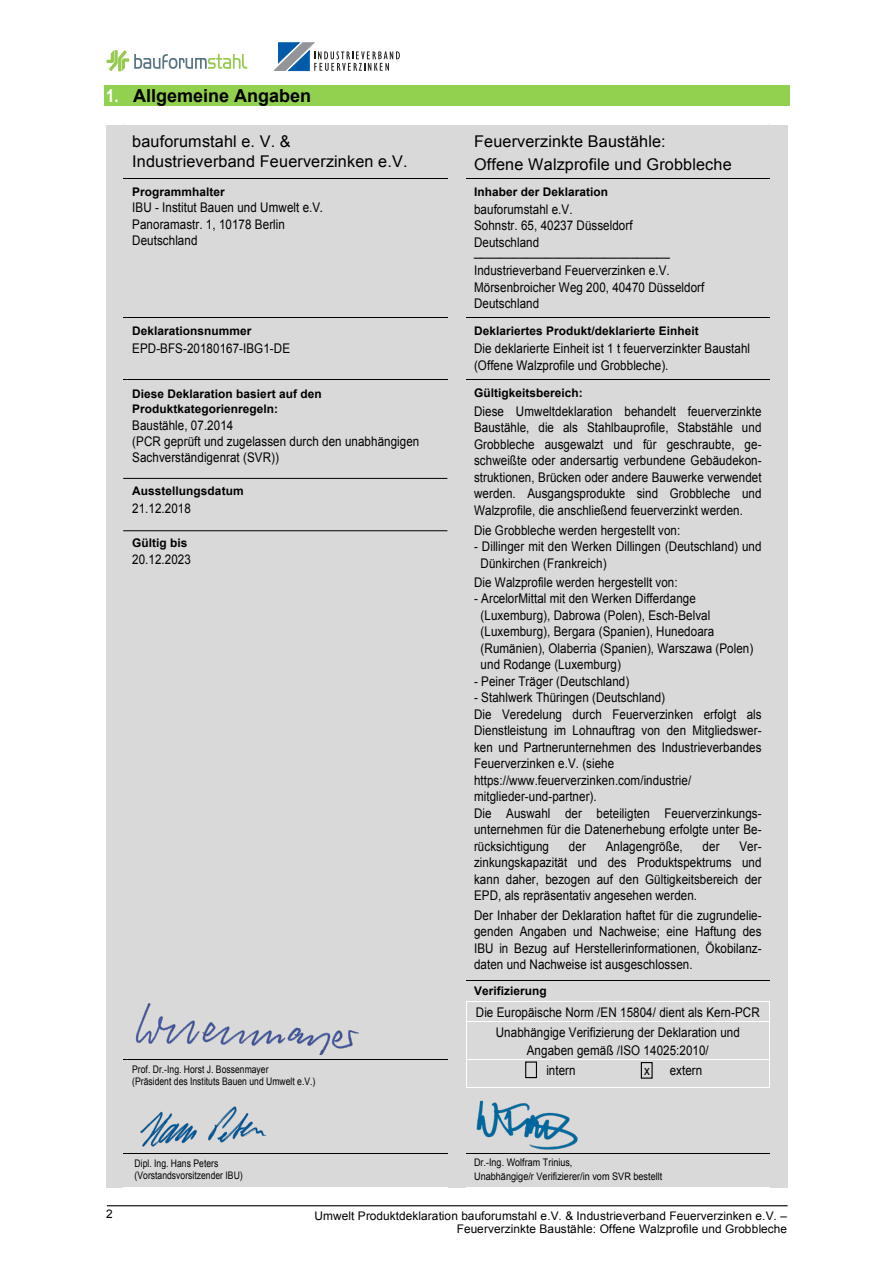
<style>
.page{position:relative;width:893px;height:1263px;background:#fff}
.page>*{position:absolute;margin:0;border:0;box-sizing:border-box;transform-origin:0 0}
.t1{font:700 18px "Arial";color:#000}
.t2{font:16.2px/19.5px "Arial";letter-spacing:.01em;color:#000}
.t3{font:13.35px/16.5px "Arial";letter-spacing:.005em;color:#000;scale:.87 1}
.t4{font:700 11.85px/15.1px "Arial";letter-spacing:.005em;color:#000}
.t5{font:11.85px/13.6px "Arial";color:#000;text-align:right}
.t6{font:10.5px/12.3px "Arial";letter-spacing:.005em;color:#000;scale:.82 1}
.t7{font:10.5px/13.6px "Arial";letter-spacing:.005em;color:#000;scale:.86 1}
.s1{font-family:"Arial Narrow";color:#fff}
</style>
<div class="page">
<hr style="left:107px;top:1205px;width:680px;height:1px;background:#000">
<svg style="left:274px;top:43px;width:126px;height:28px"></svg>
<svg style="left:107px;top:50px;width:140px;height:21px"></svg>
<div style="left:104px;top:85px;width:685px;height:21px;background:#92d050"></div>
<div style="left:106px;top:125px;width:18px;height:1028px;background:#d9d9d9"></div>
<div style="left:124px;top:125px;width:324px;height:53px;background:#d9d9d9"></div>
<div style="left:448px;top:125px;width:18px;height:53px;background:#d9d9d9"></div>
<div style="left:466px;top:125px;width:303px;height:53px;background:#d9d9d9"></div>
<div style="left:770px;top:125px;width:17px;height:1028px;background:#d9d9d9"></div>
<hr style="left:769px;top:125px;width:1px;height:53px;background:#d9d9d9">
<div style="left:124px;top:179px;width:324px;height:138px;background:#d9d9d9"></div>
<div style="left:448px;top:179px;width:18px;height:138px;background:#d9d9d9"></div>
<div style="left:466px;top:179px;width:303px;height:138px;background:#d9d9d9"></div>
<hr style="left:124px;top:178px;width:324px;height:1px;background:#000">
<svg style="left:448px;top:178px;width:18px;height:1px"></svg>
<hr style="left:466px;top:178px;width:303px;height:1px;background:#000">
<hr style="left:769px;top:179px;width:1px;height:138px;background:#d9d9d9">
<div style="left:124px;top:318px;width:324px;height:62px;background:#d9d9d9"></div>
<div style="left:448px;top:318px;width:18px;height:62px;background:#d9d9d9"></div>
<div style="left:466px;top:318px;width:303px;height:62px;background:#d9d9d9"></div>
<hr style="left:124px;top:317px;width:324px;height:1px;background:#000">
<svg style="left:448px;top:317px;width:18px;height:1px"></svg>
<hr style="left:466px;top:317px;width:303px;height:1px;background:#000">
<hr style="left:769px;top:318px;width:1px;height:62px;background:#d9d9d9">
<div style="left:124px;top:380px;width:324px;height:600px;background:#d9d9d9"></div>
<div style="left:448px;top:380px;width:18px;height:600px;background:#d9d9d9"></div>
<div style="left:466px;top:380px;width:303px;height:600px;background:#d9d9d9"></div>
<hr style="left:124px;top:380px;width:324px;height:1px;background:#000">
<hr style="left:466px;top:380px;width:303px;height:1px;background:#000">
<hr style="left:124px;top:380px;width:1px;height:600px;background:#d9d9d9">
<hr style="left:769px;top:380px;width:1px;height:600px;background:#d9d9d9">
<div style="left:124px;top:981px;width:324px;height:79px;background:#d9d9d9"></div>
<div style="left:466px;top:981px;width:303px;height:20px;background:#d9d9d9"></div>
<hr style="left:124px;top:980px;width:324px;height:1px;background:#d9d9d9">
<hr style="left:466px;top:980px;width:303px;height:1px;background:#000">
<div style="left:466px;top:1002px;width:303px;height:19px;background:#d9d9d9"></div>
<div style="left:448px;top:1022px;width:18px;height:38px;background:#d9d9d9"></div>
<div style="left:466px;top:1022px;width:303px;height:38px;background:#d9d9d9"></div>
<svg style="left:448px;top:980px;width:19px;height:42px"></svg>
<hr style="left:466px;top:1021px;width:303px;height:1px;background:#fff">
<svg style="left:769px;top:980px;width:1px;height:21px"></svg>
<hr style="left:466px;top:1022px;width:1px;height:38px;background:#fff">
<div style="left:124px;top:1060px;width:324px;height:27px;background:#d9d9d9"></div>
<div style="left:466px;top:1060px;width:303px;height:27px;background:#d9d9d9"></div>
<hr style="left:124px;top:1060px;width:324px;height:1px;background:#000">
<hr style="left:466px;top:1060px;width:303px;height:1px;background:#fff">
<div style="left:124px;top:1088px;width:324px;height:65px;background:#d9d9d9"></div>
<div style="left:448px;top:1088px;width:18px;height:65px;background:#d9d9d9"></div>
<div style="left:466px;top:1088px;width:303px;height:65px;background:#d9d9d9"></div>
<hr style="left:124px;top:1087px;width:324px;height:1px;background:#d9d9d9">
<svg style="left:448px;top:1060px;width:19px;height:28px"></svg>
<hr style="left:769px;top:1088px;width:1px;height:65px;background:#d9d9d9">
<div style="left:106px;top:1154px;width:18px;height:33px;background:#d9d9d9"></div>
<div style="left:124px;top:1154px;width:324px;height:33px;background:#d9d9d9"></div>
<div style="left:448px;top:1154px;width:18px;height:33px;background:#d9d9d9"></div>
<div style="left:466px;top:1154px;width:303px;height:33px;background:#d9d9d9"></div>
<div style="left:770px;top:1154px;width:17px;height:33px;background:#d9d9d9"></div>
<svg style="left:106px;top:1153px;width:18px;height:1px"></svg>
<hr style="left:124px;top:1153px;width:324px;height:1px;background:#000">
<svg style="left:448px;top:1153px;width:18px;height:1px"></svg>
<hr style="left:466px;top:1153px;width:303px;height:1px;background:#000">
<svg style="left:769px;top:1153px;width:18px;height:1px"></svg>
<hr style="left:769px;top:1154px;width:1px;height:33px;background:#d9d9d9">
<div style="left:525px;top:1061px;width:12px;height:17px;border:1px solid #000"></div>
<div style="left:640px;top:1062px;width:12px;height:17px;border:1px solid #000"></div>
<hr style="left:123px;top:478px;width:324px;height:1px;background:#000">
<hr style="left:123px;top:530px;width:324px;height:1px;background:#000">
<img style="left:135px;top:1003px;width:224px;height:51px">
<img style="left:140px;top:1106px;width:126px;height:41px">
<img style="left:476px;top:1100px;width:102px;height:50px">
<h1 class="t1" style="left:106px;top:83px;width:206px"><span class="s1">1.</span> Allgemeine Angaben</h1>
<p class="t2" style="left:132px;top:132px;width:277px">bauforumstahl e. V. &amp;<br>Industrieverband Feuerverzinken e.V.</p>
<p class="t2" style="left:474px;top:131px;width:259px;line-height:22.4px">Feuerverzinkte Baustähle:<br>Offene Walzprofile und Grobbleche</p>
<p class="t4" style="left:132px;top:185px;width:94px">Programmhalter</p>
<p class="t3" style="left:132px;top:199px;width:221px">IBU - Institut Bauen und Umwelt e.V.<br>Panoramastr. 1, 10178 Berlin<br>Deutschland</p>
<p class="t4" style="left:474px;top:185px;width:135px">Inhaber der Deklaration</p>
<p class="t3" style="left:474px;top:201px;width:184px">bauforumstahl e.V.<br>Sohnstr. 65, 40237 Düsseldorf<br>Deutschland</p>
<p class="t3" style="left:474px;top:242px;width:226px;line-height:19.5px">______________________________<br>Industrieverband Feuerverzinken e.V.</p>
<p class="t3" style="left:474px;top:279px;width:266px">Mörsenbroicher Weg 200, 40470 Düsseldorf<br>Deutschland</p>
<p class="t4" style="left:132px;top:324px;width:121px">Deklarationsnummer</p>
<p class="t3" style="left:132px;top:340px;width:183px">EPD-BFS-20180167-IBG1-DE</p>
<p class="t4" style="left:132px;top:386px;width:191px">Diese Deklaration basiert auf den<br>Produktkategorienregeln:</p>
<p class="t3" style="left:132px;top:417px;width:331px">Baustähle, 07.2014<br>(PCR geprüft und zugelassen durch den unabhängigen</p>
<p class="t3" style="left:132px;top:449px;width:170px">Sachverständigenrat (SVR))</p>
<p class="t4" style="left:132px;top:484px;width:113px">Ausstellungsdatum</p>
<p class="t3" style="left:132px;top:500px;width:69px">21.12.2018</p>
<p class="t4" style="left:132px;top:535px;width:57px">Gültig bis</p>
<p class="t3" style="left:132px;top:551px;width:69px">20.12.2023</p>
<p class="t4" style="left:474px;top:324px;width:226px">Deklariertes Produkt/deklarierte Einheit</p>
<p class="t3" style="left:474px;top:340px;width:319px;line-height:17px">Die deklarierte Einheit ist 1 t feuerverzinkter Baustahl (Offene Walzprofile und Grobbleche).</p>
<p class="t4" style="left:474px;top:386px;width:110px">Gültigkeitsbereich:</p>
<p class="t3" style="left:474px;top:403px;width:332px;text-align:justify">Diese Umweltdeklaration behandelt feuerverzinkte Baustähle, die als Stahlbauprofile, Stabstähle und Grobbleche ausgewalzt und für geschraubte, ge&shy;schweißte oder andersartig verbundene Gebäudekon&shy;struktionen, Brücken oder andere Bauwerke verwendet werden. Ausgangsprodukte sind Grobbleche und Walzprofile, die anschließend feuerverzinkt werden.</p>
<p class="t3" style="left:474px;top:522px;width:238px">Die Grobbleche werden hergestellt von:</p>
<p class="t3" style="left:480px;top:538px;width:324px;line-height:17px;text-indent:-7px">- Dillinger mit den Werken Dillingen (Deutschland) und<br>Dünkirchen (Frankreich)</p>
<p class="t3" style="left:474px;top:574px;width:235px">Die Walzprofile werden hergestellt von:</p>
<p class="t3" style="left:480px;top:591px;width:315px;text-indent:-7px">- ArcelorMittal mit den Werken Differdange (Luxemburg), Dabrowa (Polen), Esch-Belval (Luxemburg), Bergara (Spanien), Hunedoara (Rumänien), Olaberria (Spanien), Warszawa (Polen) und Rodange (Luxemburg)</p>
<p class="t3" style="left:474px;top:673px;width:180px">- Peiner Träger (Deutschland)</p>
<p class="t3" style="left:474px;top:690px;width:332px">- Stahlwerk Thüringen (Deutschland)<br>Die Veredelung durch Feuerverzinken erfolgt als Dienstleistung im Lohnauftrag von den Mitgliedswer&shy;ken und Partnerunternehmen des Industrieverbandes Feuerverzinken e.V. (siehe https://www.feuerverzinken.com/industrie/ mitglieder-und-partner).<br>Die Auswahl der beteiligten Feuerverzinkungs&shy;unternehmen für die Datenerhebung erfolgte unter Be&shy;rücksichtigung</p>
<p class="t3" style="left:569px;top:838px;width:21px">der</p>
<p class="t3" style="left:605px;top:838px;width:90px">Anlagengröße,</p>
<p class="t3" style="left:702px;top:838px;width:21px">der</p>
<p class="t3" style="left:474px;top:838px;width:332px;text-align:justify;text-indent:265px">Ver&shy;zinkungskapazität und des Produktspektrums und kann daher, bezogen auf den Gültigkeitsbereich der EPD, als repräsentativ angesehen werden.</p>
<p class="t3" style="left:474px;top:907px;width:332px;text-align:justify">Der Inhaber der Deklaration haftet für die zugrundelie&shy;genden Angaben und Nachweise; eine Haftung des IBU in Bezug auf Herstellerinformationen, Ökobilanz&shy;daten und Nachweise ist ausgeschlossen.</p>
<p class="t4" style="left:474px;top:984px;width:74px">Verifizierung</p>
<p class="t3" style="left:476px;top:1002px;width:328px;line-height:20.5px;text-align:center">Die Europäische Norm /EN 15804/ dient als Kern-PCR<br>Unabhängige Verifizierung der Deklaration und</p>
<p class="t3" style="left:526px;top:1042px;width:211px">Angaben gemäß /ISO 14025:2010/</p>
<p class="t6" style="left:132px;top:1063px;width:225px">Prof. Dr.-Ing. Horst J. Bossenmayer<br>(Präsident des Instituts Bauen und Umwelt e.V.)</p>
<p class="t3" style="left:546px;top:1063px;width:35px">intern</p>
<p class="t3" style="left:644px;top:1063px;width:8px">x</p>
<p class="t3" style="left:669px;top:1063px;width:39px">extern</p>
<p class="t6" style="left:135px;top:1157px;width:133px">Dipl. Ing. Hans Peters (Vorstandsvorsitzender IBU)</p>
<p class="t7" style="left:474px;top:1156px;width:220px">Dr.-Ing. Wolfram Trinius,<br>Unabhängige/r Verifizierer/in vom SVR bestellt</p>
<p class="t5" style="left:106px;top:1207px;width:8px">2</p>
<p class="t5" style="left:314px;top:1209px;width:474px">Umwelt Produktdeklaration bauforumstahl e.V. &amp; Industrieverband Feuerverzinken e.V. –<br>Feuerverzinkte Baustähle: Offene Walzprofile und Grobbleche</p>
</div>
